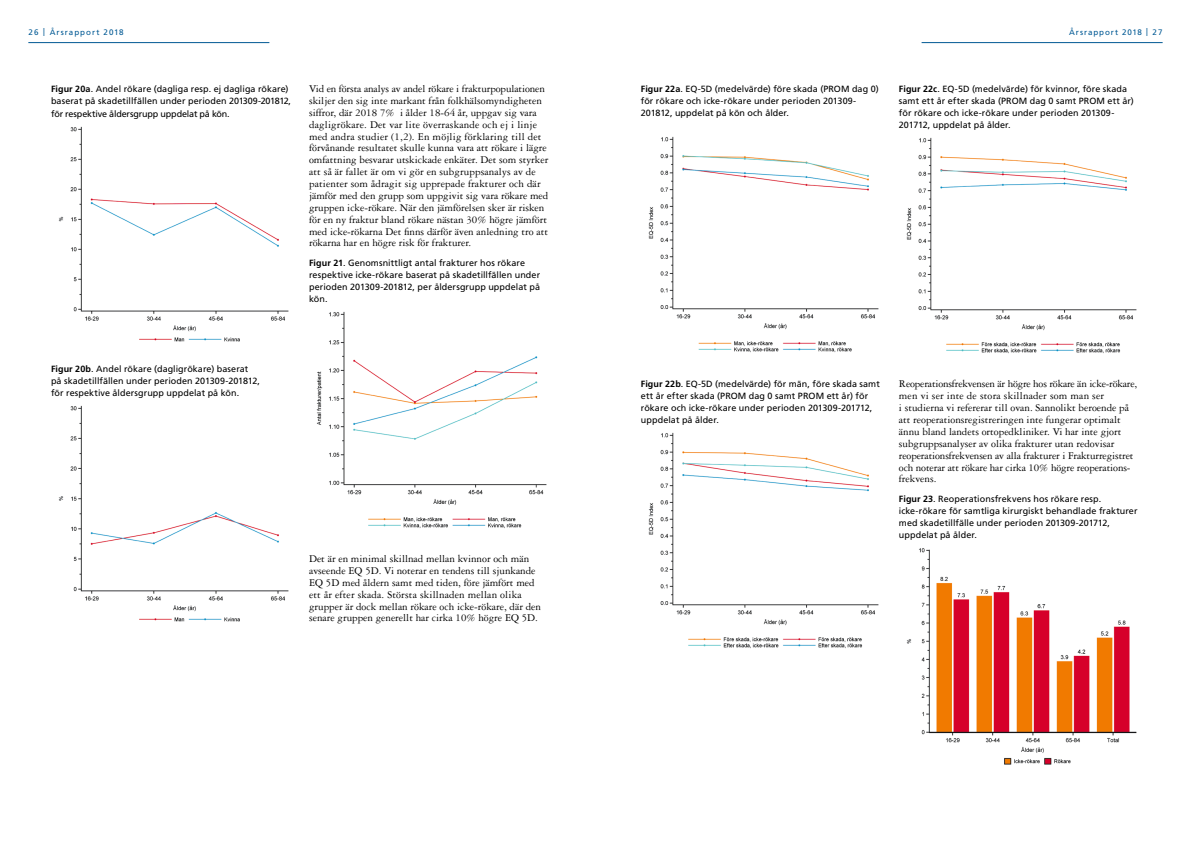
<style>
.page{position:relative;width:1191px;height:842px;background:#fff}
.page>*{position:absolute;margin:0;border:0;box-sizing:border-box;transform-origin:0 0}
.t1{font:11px/11.9px "Garamond 3 LT Std";color:#000}
.t2{font:9px/12px "Frutiger LT Std";letter-spacing:.005em;color:#000}
.t3{font:9px "Frutiger LT Std";letter-spacing:-.015em;color:#000}
.t4{font:8px "Frutiger LT Std";letter-spacing:.12em;color:#005994}
.s1{font-weight:700}
</style>
<div class="page">
<hr style="left:28px;top:42px;width:241px;height:1px;background:#005994">
<hr style="left:921px;top:42px;width:241px;height:1px;background:#005994">
<img style="left:58px;top:126px;width:231px;height:216px">
<img style="left:58px;top:405px;width:231px;height:217px">
<img style="left:316px;top:312px;width:231px;height:217px">
<img style="left:648px;top:136px;width:231px;height:217px">
<img style="left:648px;top:432px;width:231px;height:217px">
<img style="left:906px;top:137px;width:231px;height:217px">
<img style="left:906px;top:548px;width:231px;height:217px">
<p class="t4" style="left:28px;top:28px;width:97px">26 | Årsrapport 2018</p>
<p class="t4" style="left:1069px;top:28px;width:95px">Årsrapport 2018 | 27</p>
<p class="t2" style="left:51px;top:83px;width:241px"><span class="s1">Figur 20a</span>. Andel rökare (dagliga resp. ej dagliga rökare) baserat på skadetillfällen under perioden 201309-201812,</p>
<p class="t3" style="left:51px;top:109px;width:180px">för respektive åldersgrupp uppdelat på kön.</p>
<p class="t1" style="left:309px;top:83px;width:241px">Vid en första analys av andel rökare i frakturpopulationen skiljer den sig inte markant från folkhälsomyndigheten siffror, där 2018 7% i ålder 18-64 år, uppgav sig vara dagligrökare. Det var lite överraskande och ej i linje med andra studier (1,2). En möjlig förklaring till det förvånande resultatet skulle kunna vara att rökare i lägre omfattning besvarar utskickade enkäter. Det som styrker att så är fallet är om vi gör en subgruppsanalys av de patienter som ådragit sig upprepade frakturer och där jämför med den grupp som uppgivit sig vara rökare med gruppen icke-rökare. När den jämförelsen sker är risken för en ny fraktur bland rökare nästan 30% högre jämfört med icke-rökarna Det finns därför även anledning tro att rökarna har en högre risk för frakturer.</p>
<p class="t2" style="left:309px;top:257px;width:232px"><span class="s1">Figur 21</span>. Genomsnittligt antal frakturer hos rökare respektive icke-rökare baserat på skadetillfällen under perioden 201309-201812, per åldersgrupp uppdelat på kön.</p>
<p class="t2" style="left:51px;top:363px;width:210px"><span class="s1">Figur 20b</span>. Andel rökare (dagligrökare) baserat på skadetillfällen under perioden 201309-201812, för respektive åldersgrupp uppdelat på kön.</p>
<p class="t1" style="left:309px;top:553px;width:233px">Det är en minimal skillnad mellan kvinnor och män avseende EQ 5D. Vi noterar en tendens till sjunkande EQ 5D med åldern samt med tiden, före jämfört med ett år efter skada. Största skillnaden mellan olika grupper är dock mellan rökare och icke-rökare, där den senare gruppen generellt har cirka 10% högre EQ 5D.</p>
<p class="t2" style="left:641px;top:83px;width:239px"><span class="s1">Figur 22a</span>. EQ-5D (medelvärde) före skada (PROM dag 0) för rökare och icke-rökare under perioden 201309-<br>201812, uppdelat på kön och ålder.</p>
<p class="t2" style="left:899px;top:83px;width:236px"><span class="s1">Figur 22c</span>. EQ-5D (medelvärde) för kvinnor, före skada samt ett år efter skada (PROM dag 0 samt PROM ett år) för rökare och icke-rökare under perioden 201309- 201712, uppdelat på ålder.</p>
<p class="t2" style="left:641px;top:378px;width:240px"><span class="s1">Figur 22b</span>. EQ-5D (medelvärde) för män, före skada samt ett år efter skada (PROM dag 0 samt PROM ett år) för rökare och icke-rökare under perioden 201309-201712, uppdelat på ålder.</p>
<p class="t1" style="left:899px;top:378px;width:240px">Reoperationsfrekvensen är högre hos rökare än icke-rökare, men vi ser inte de stora skillnader som man ser<br>i studierna vi refererar till ovan. Sannolikt beroende på att reoperationsregistreringen inte fungerar optimalt ännu bland landets ortopedkliniker. Vi har inte gjort subgruppsanalyser av olika frakturer utan redovisar reoperationsfrekvensen av alla frakturer i Frakturregistret och noterar att rökare har cirka 10% högre reoperations&shy;frekvens.</p>
<p class="t2" style="left:899px;top:493px;width:240px"><span class="s1">Figur 23</span>. Reoperationsfrekvens hos rökare resp. icke-rökare för samtliga kirurgiskt behandlade frakturer med skadetillfälle under perioden 201309-201712, uppdelat på ålder.</p>
</div>
